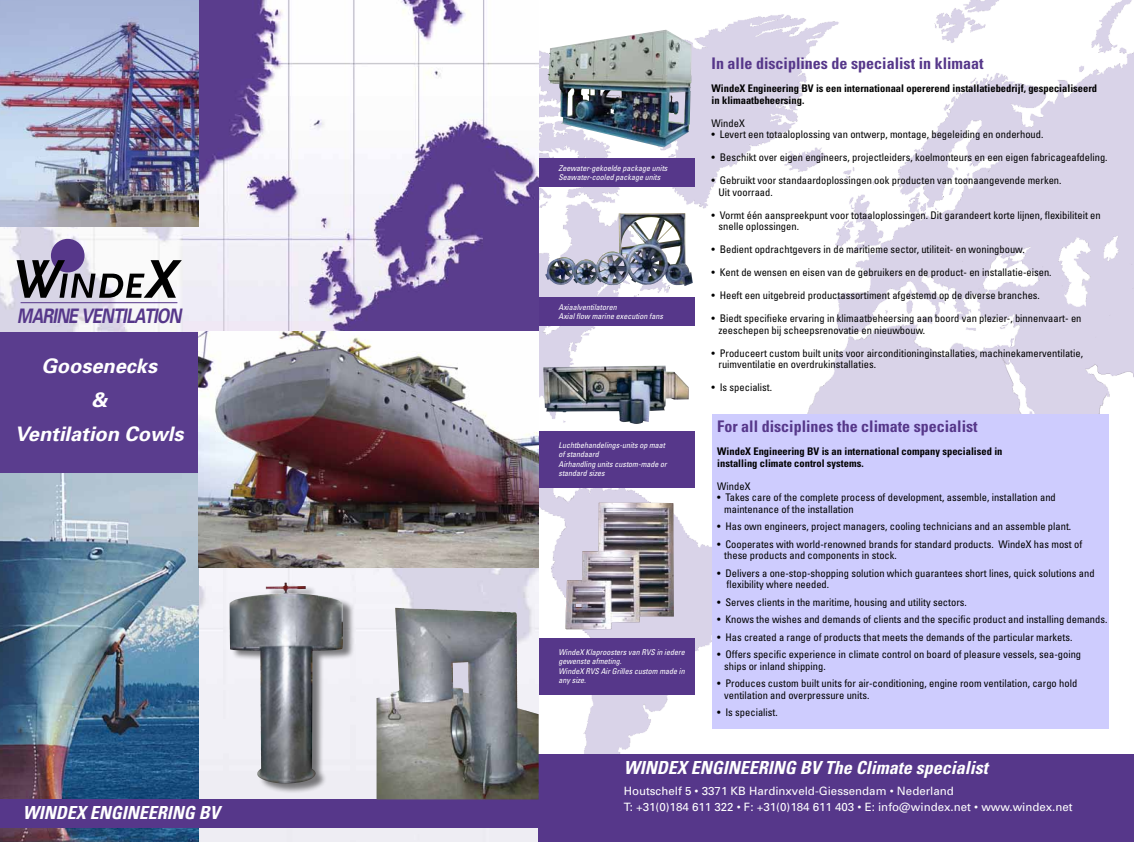
<style>
.page{position:relative;width:1134px;height:842px;background:#fff}
.page>*{position:absolute;margin:0;border:0;box-sizing:border-box;transform-origin:0 0}
.t1{font:italic 700 20px/34px "Univers";color:#fff;text-align:center}
.t2{font:italic 700 20px "Univers";letter-spacing:-.04em;color:#56378a;scale:.8 1}
.t3{font:italic 700 condensed 18px "Univers";color:#fff}
.t4{font:700 condensed 16px "Univers";color:#56378a}
.t5{font:11.5px/16px "Univers";color:#fff}
.t6{font:condensed 10.5px/11.5px "Univers";color:#000}
.t7{font:700 condensed 10.5px/11.5px "Univers";color:#000}
.t8{font:italic condensed 8px/9.6px "Univers";color:#fff}
</style>
<div class="page">
<img style="left:0;top:0;width:1134px;height:842px">
<div style="left:0;top:332px;width:198px;height:141px;background:#5a3d8e"></div>
<img style="left:0;top:473px;width:198px;height:369px">
<img style="left:0;top:0;width:198px;height:227px">
<hr style="left:21px;top:302px;width:156px;height:1px;background:#56378a">
<div style="left:51px;top:239px;width:34px;height:33px;background:#56378a;border-radius:50%"></div>
<svg style="left:17px;top:260px;width:165px;height:38px"></svg>
<img style="left:198px;top:332px;width:341px;height:236px">
<div style="left:231px;top:582px;width:124px;height:212px;background:#000;opacity:.5"></div>
<img style="left:241px;top:583px;width:44px;height:15px">
<div style="left:539px;top:159px;width:155px;height:28px;background:#56378a"></div>
<div style="left:539px;top:298px;width:155px;height:28px;background:#56378a"></div>
<div style="left:539px;top:431px;width:155px;height:57px;background:#56378a"></div>
<div style="left:0;top:799px;width:539px;height:29px;background:#56378a"></div>
<div style="left:539px;top:754px;width:595px;height:88px;background:#56378a"></div>
<div style="left:711px;top:414px;width:397px;height:315px;background:#ceccfe"></div>
<div style="left:539px;top:638px;width:155px;height:56px;background:#56378a"></div>
<img style="left:548px;top:30px;width:143px;height:117px">
<img style="left:543px;top:366px;width:146px;height:58px">
<img style="left:545px;top:213px;width:148px;height:73px">
<img style="left:565px;top:503px;width:109px;height:127px">
<img style="left:395px;top:609px;width:3px;height:56px">
<h1 class="t2" style="left:17px;top:304px;width:206px">Marine Ventilation</h1>
<h1 class="t1" style="left:15px;top:349px;width:170px">Goosenecks<br>&amp;<br>Ventilation Cowls</h1>
<h2 class="t3" style="left:23px;top:802px;width:199px">WINDEX ENGINEERING BV</h2>
<p class="t8" style="left:558px;top:163px;width:111px">Zeewater-gekoelde package units<br>Seawater-cooled package units</p>
<p class="t8" style="left:558px;top:302px;width:106px">Axiaalventilatoren<br>Axial flow marine execution fans</p>
<p class="t8" style="left:558px;top:440px;width:110px">Luchtbehandelings-units op maat of standaard<br>Airhandling units custom-made or standard sizes</p>
<p class="t8" style="left:558px;top:647px;width:128px">WindeX Klaproosters van RVS in iedere gewenste afmeting.<br>WindeX RVS Air Grilles custom made in any size.</p>
<h3 class="t4" style="left:711px;top:54px;width:273px">In alle disciplines de specialist in klimaat</h3>
<p class="t7" style="left:711px;top:83px;width:387px">WindeX Engineering BV is een internationaal opererend installatiebedrijf, gespecialiseerd in klimaatbeheersing.</p>
<p class="t6" style="left:711px;top:117px;width:35px">WindeX</p>
<p class="t6" style="left:711px;top:129px;width:333px">• Levert een totaaloplossing van ontwerp, montage, begeleiding en onderhoud.</p>
<p class="t6" style="left:711px;top:152px;width:397px">• Beschikt over eigen engineers, projectleiders, koelmonteurs en een eigen fabricageafdeling.</p>
<p class="t6" style="left:718px;top:175px;width:344px;text-indent:-7px">• Gebruikt voor standaardoplossingen ook producten van toonaangevende merken.<br>Uit voorraad.</p>
<p class="t6" style="left:718px;top:209px;width:384px;text-indent:-7px">• Vormt één aanspreekpunt voor totaaloplossingen. Dit garandeert korte lijnen, flexibiliteit en snelle oplossingen.</p>
<p class="t6" style="left:711px;top:244px;width:315px">• Bedient opdrachtgevers in de maritieme sector, utiliteit- en woningbouw.</p>
<p class="t6" style="left:711px;top:267px;width:341px">• Kent de wensen en eisen van de gebruikers en de product- en installatie-eisen.</p>
<p class="t6" style="left:711px;top:290px;width:330px">• Heeft een uitgebreid productassortiment afgestemd op de diverse branches.</p>
<p class="t6" style="left:718px;top:313px;width:364px;text-indent:-7px">• Biedt specifieke ervaring in klimaatbeheersing aan boord van plezier-, binnenvaart- en zeeschepen bij scheepsrenovatie en nieuwbouw.</p>
<p class="t6" style="left:718px;top:347px;width:366px;text-indent:-7px">• Produceert custom built units voor airconditioninginstallaties, machinekamerventilatie, ruimventilatie en overdrukinstallaties.</p>
<p class="t6" style="left:711px;top:382px;width:62px">• Is specialist.</p>
<h3 class="t4" style="left:717px;top:417px;width:262px">For all disciplines the climate specialist</h3>
<p class="t7" style="left:717px;top:446px;width:287px">WindeX Engineering BV is an international company specialised in installing climate control systems.</p>
<p class="t6" style="left:717px;top:480px;width:35px">WindeX</p>
<p class="t6" style="left:724px;top:492px;width:333px;text-indent:-7px">• Takes care of the complete process of development, assemble, installation and maintenance of the installation</p>
<p class="t6" style="left:717px;top:521px;width:355px">• Has own engineers, project managers, cooling technicians and an assemble plant.</p>
<p class="t6" style="left:724px;top:538px;width:360px;text-indent:-7px">• Cooperates with world-renowned brands for standard products. WindeX has most of these products and components in stock.</p>
<p class="t6" style="left:726px;top:567px;width:369px;text-indent:-9px">• Delivers a one-stop-shopping solution which guarantees short lines, quick solutions and flexibility where needed.</p>
<p class="t6" style="left:717px;top:596px;width:251px">• Serves clients in the maritime, housing and utility sectors.</p>
<p class="t6" style="left:717px;top:614px;width:392px">• Knows the wishes and demands of clients and the specific product and installing demands.</p>
<p class="t6" style="left:717px;top:631px;width:357px">• Has created a range of products that meets the demands of the particular markets.</p>
<p class="t6" style="left:724px;top:649px;width:358px;text-indent:-7px">• Offers specific experience in climate control on board of pleasure vessels, sea-going ships or inland shipping.</p>
<p class="t6" style="left:724px;top:678px;width:355px;text-indent:-7px">• Produces custom built units for air-conditioning, engine room ventilation, cargo hold ventilation and overpressure units.</p>
<p class="t6" style="left:717px;top:707px;width:62px">• Is specialist.</p>
<h2 class="t3" style="left:624px;top:757px;width:366px">WINDEX ENGINEERING BV THE CLIMATE SPECIALIST</h2>
<p class="t5" style="left:624px;top:783px;width:451px">Houtschelf 5 • 3371 KB Hardinxveld-Giessendam • Nederland<br>T: +31(0)184 611 322 • F: +31(0)184 611 403 • E: info@windex.net • www.windex.net</p>
</div>
